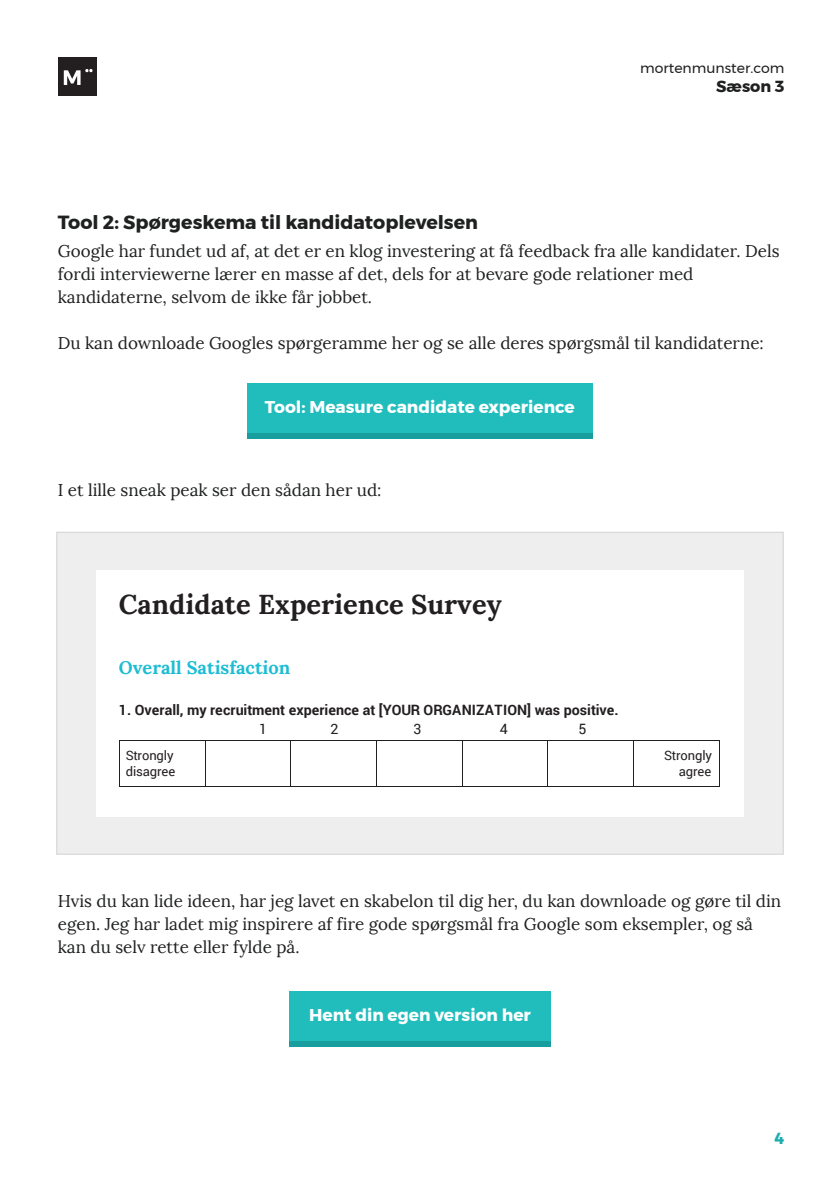
<style>
.page{position:relative;width:840px;height:1191px;background:#fff}
.page>*{position:absolute;margin:0;border:0;box-sizing:border-box;transform-origin:0 0}
.t1{font:700 27.2px "Lora";color:#231f20}
.t2{font:700 19px "Montserrat";color:#1f2020}
.t3{font:700 18.2px "Lora";color:#1cbdd4}
.t4{font:17px/23px "Lora";color:#1f2020}
.t5{font:700 17px "Montserrat";color:#fff}
.t6{font:700 16px "Montserrat";color:#1f2020}
.t7{font:700 16px "Montserrat";color:#1cadae}
.t8{font:700 14.2px "Roboto";color:#231f20}
.t9{font:14.2px "Roboto";color:#231f20}
.t10{font:14px "Montserrat";color:#1f2020}
.t11{font:13px/15.6px "Roboto";letter-spacing:-.005em;color:#231f20}
</style>
<div class="page">
<div style="left:58px;top:57px;width:38px;height:38px;background:#231f20"></div>
<svg style="left:64px;top:69px;width:28px;height:16px"></svg>
<div style="left:247px;top:389px;width:345px;height:49px;background:linear-gradient(to right,#199ea0,#199ea0)"></div>
<div style="left:247px;top:383px;width:345px;height:49px;background:#21bdbd"></div>
<div style="left:289px;top:997px;width:261px;height:49px;background:linear-gradient(to right,#199ea0,#199ea0)"></div>
<div style="left:289px;top:991px;width:261px;height:49px;background:#21bdbd"></div>
<div style="left:56px;top:532px;width:727px;height:322px;background:#eeeeef;border:1px solid #d1d2d4"></div>
<div style="left:96px;top:570px;width:647px;height:246px;background:#fff"></div>
<hr style="left:632px;top:740px;width:87px;height:1px;background:#231f20">
<hr style="left:632px;top:785px;width:87px;height:1px;background:#231f20">
<hr style="left:718px;top:740px;width:1px;height:46px;background:#231f20">
<hr style="left:547px;top:740px;width:86px;height:1px;background:#231f20">
<hr style="left:547px;top:785px;width:86px;height:1px;background:#231f20">
<hr style="left:632px;top:740px;width:1px;height:46px;background:#231f20">
<hr style="left:461px;top:740px;width:87px;height:1px;background:#231f20">
<hr style="left:461px;top:785px;width:87px;height:1px;background:#231f20">
<hr style="left:547px;top:740px;width:1px;height:46px;background:#231f20">
<hr style="left:376px;top:740px;width:86px;height:1px;background:#231f20">
<hr style="left:376px;top:785px;width:86px;height:1px;background:#231f20">
<hr style="left:461px;top:740px;width:1px;height:46px;background:#231f20">
<hr style="left:290px;top:740px;width:87px;height:1px;background:#231f20">
<hr style="left:290px;top:785px;width:87px;height:1px;background:#231f20">
<hr style="left:376px;top:740px;width:1px;height:46px;background:#231f20">
<hr style="left:204px;top:740px;width:87px;height:1px;background:#231f20">
<hr style="left:204px;top:785px;width:87px;height:1px;background:#231f20">
<hr style="left:290px;top:740px;width:1px;height:46px;background:#231f20">
<hr style="left:119px;top:740px;width:86px;height:1px;background:#231f20">
<hr style="left:119px;top:785px;width:86px;height:1px;background:#231f20">
<hr style="left:119px;top:740px;width:1px;height:46px;background:#231f20">
<hr style="left:204px;top:740px;width:1px;height:46px;background:#231f20">
<p class="t10" style="left:639px;top:57px;width:146px">mortenmunster.com</p>
<p class="t6" style="left:715px;top:73px;width:70px">Sæson 3</p>
<p class="t2" style="left:58px;top:207px;width:421px">Tool 2: Spørgeskema til kandidatoplevelsen</p>
<p class="t4" style="left:58px;top:240px;width:722px">Google har fundet ud af, at det er en klog investering at få feedback fra alle kandidater. Dels fordi interviewerne lærer en masse af det, dels for at bevare gode relationer med kandidaterne, selvom de ikke får jobbet.</p>
<p class="t4" style="left:58px;top:332px;width:707px">Du kan downloade Googles spørgeramme her og se alle deres spørgsmål til kandidaterne:</p>
<p class="t5" style="left:265px;top:393px;width:311px">Tool: Measure candidate experience</p>
<p class="t4" style="left:58px;top:479px;width:325px">I et lille sneak peak ser den sådan her ud:</p>
<h1 class="t1" style="left:119px;top:587px;width:384px">Candidate Experience Survey</h1>
<p class="t3" style="left:119px;top:655px;width:173px">Overall Satisfaction</p>
<p class="t8" style="left:119px;top:699px;width:501px">1. Overall, my recruitment experience at [YOUR ORGANIZATION] was positive.</p>
<p class="t9" style="left:259px;top:719px;width:10px">1</p>
<p class="t9" style="left:330px;top:719px;width:10px">2</p>
<p class="t9" style="left:413px;top:719px;width:10px">3</p>
<p class="t9" style="left:499px;top:719px;width:10px">4</p>
<p class="t9" style="left:578px;top:719px;width:10px">5</p>
<p class="t11" style="left:126px;top:747px;width:51px">Strongly disagree</p>
<p class="t11" style="left:664px;top:747px;width:49px;text-align:right">Strongly agree</p>
<p class="t4" style="left:58px;top:890px;width:724px">Hvis du kan lide ideen, har jeg lavet en skabelon til dig her, du kan downloade og gøre til din egen. Jeg har ladet mig inspirere af fire gode spørgsmål fra Google som eksempler, og så kan du selv rette eller fylde på.</p>
<p class="t5" style="left:309px;top:1001px;width:223px">Hent din egen version her</p>
<p class="t7" style="left:774px;top:1125px;width:11px">4</p>
</div>
